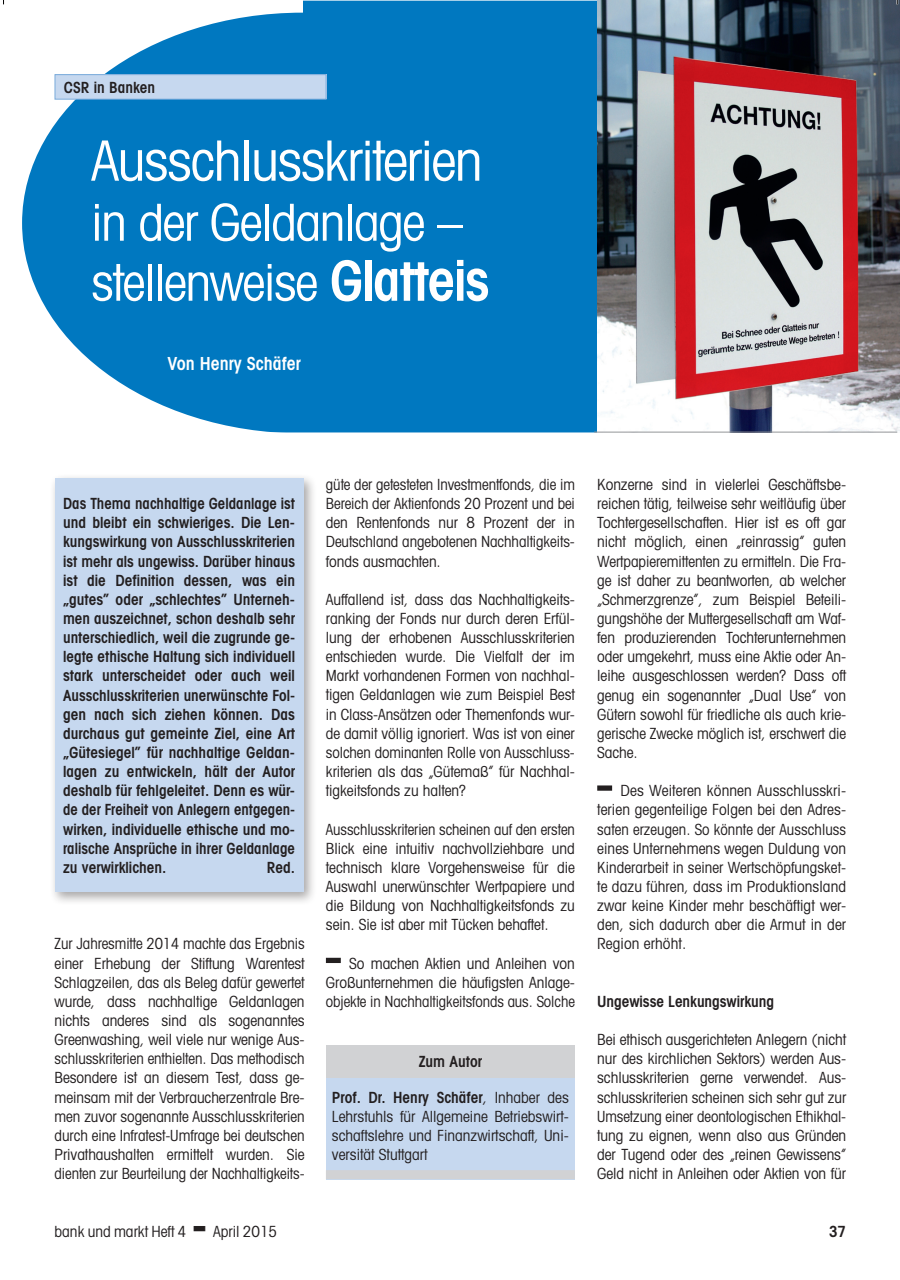
<style>
.page{position:relative;width:900px;height:1280px;background:#fff}
.page>*{position:absolute;margin:0;border:0;box-sizing:border-box;transform-origin:0 0}
.t1{font:condensed 55.5px "Avant Garde";letter-spacing:-.025em;color:#fff}
.t2{font:condensed 51px/60px "Avant Garde";letter-spacing:-.025em;color:#fff}
.t3{font:600 condensed 18px "Avant Garde";color:#fff}
.t4{font:condensed 15.3px/19.2px "Avant Garde";letter-spacing:-.005em;color:#231f20;text-align:justify}
.t5{font:600 condensed 15.3px/19.2px "Avant Garde";color:#231f20;text-align:justify}
.t6{font:condensed 15.3px/19.2px "Avant Garde";letter-spacing:-.005em;color:#231f20;text-align:justify;scale:.96 1}
.s1{font-weight:600;font-size:55.5px}
.s2{font-weight:600}
</style>
<div class="page">
<svg style="left:22px;top:13px;width:575px;height:419px;background:#1a85c6"></svg>
<div style="left:302px;top:1px;width:308px;height:12px;background:#0078c0"></div>
<div style="left:55px;top:75px;width:271px;height:24px;background:#c6d8ef"></div>
<div style="left:55px;top:74px;width:271px;height:25px;border:1px solid #7aabdb"></div>
<div style="left:49px;top:473px;width:268px;height:432px;background:#231f20;opacity:.4"></div>
<div style="left:55px;top:478px;width:248px;height:413px;background:#c6d8ef"></div>
<div style="left:326px;top:957px;width:14px;height:5px;background:#231f20"></div>
<div style="left:597px;top:785px;width:15px;height:5px;background:#231f20"></div>
<img style="left:597px;top:1px;width:302px;height:431px">
<div style="left:326px;top:1072px;width:248px;height:106px;background:#c6d8ef"></div>
<div style="left:326px;top:1045px;width:248px;height:32px;background:#d1d2d4"></div>
<div style="left:326px;top:1169px;width:248px;height:9px;background:#d1d2d4"></div>
<hr style="left:594px;top:432px;width:302px;height:1px;background:#939598">
<p class="t5" style="left:64px;top:78px;width:93px">CSR in Banken</p>
<h1 class="t1" style="left:91px;top:126px;width:393px">Ausschlusskriterien</h1>
<h2 class="t2" style="left:91px;top:191px;width:400px">in der Geldanlage – stellenweise <span class="s1">Glatteis</span></h2>
<p class="t3" style="left:167px;top:352px;width:135px">Von Henry Schäfer</p>
<p class="t5" style="left:63px;top:493px;width:233px">Das Thema nachhaltige Geldanlage ist und bleibt ein schwieriges. Die Len&shy;kungswirkung von Ausschlusskriterien ist mehr als ungewiss. Darüber hinaus ist die Definition dessen, was ein „gutes” oder „schlechtes” Unterneh&shy;men auszeichnet, schon deshalb sehr unterschiedlich, weil die zugrunde ge&shy;legte ethische Haltung sich individuell stark unterscheidet oder auch weil Ausschlusskriterien unerwünschte Fol&shy;gen nach sich ziehen können. Das durchaus gut gemeinte Ziel, eine Art „Gütesiegel” für nachhaltige Geldan&shy;lagen zu entwickeln, hält der Autor deshalb für fehlgeleitet. Denn es wür&shy;de der Freiheit von Anlegern entgegen&shy;wirken, individuelle ethische und mo&shy;ralische Ansprüche in ihrer Geldanlage zu verwirklichen.</p>
<p class="t5" style="left:267px;top:857px;width:30px">Red.</p>
<p class="t4" style="left:55px;top:933px;width:251px">Zur Jahresmitte 2014 machte das Ergebnis einer Erhebung der Stiftung Warentest Schlagzeilen, das als Beleg dafür gewertet wurde, dass nachhaltige Geldanlagen nichts anderes sind als sogenanntes Greenwashing, weil viele nur wenige Aus&shy;schlusskriterien enthielten. Das methodisch Besondere ist an diesem Test, dass ge&shy;meinsam mit der Verbraucherzentrale Bre&shy;men zuvor sogenannte Ausschlusskriterien durch eine Infratest-Umfrage bei deutschen Privathaushalten ermittelt wurden. Sie dienten zur Beurteilung der Nachhaltigkeits-</p>
<p class="t4" style="left:326px;top:474px;width:250px">güte der getesteten Investmentfonds, die im Bereich der Aktienfonds 20 Prozent und bei den Rentenfonds nur 8 Prozent der in Deutschland angebotenen Nachhaltigkeits&shy;fonds ausmachten.</p>
<p class="t4" style="left:326px;top:589px;width:250px">Auffallend ist, dass das Nachhaltigkeits&shy;ranking der Fonds nur durch deren Erfül&shy;lung der erhobenen Ausschlusskriterien entschieden wurde. Die Vielfalt der im Markt vorhandenen Formen von nachhal&shy;tigen Geldanlagen wie zum Beispiel Best in Class-Ansätzen oder Themenfonds wur&shy;de damit völlig ignoriert. Was ist von einer solchen dominanten Rolle von Ausschluss&shy;kriterien als das „Gütemaß” für Nachhal&shy;tigkeitsfonds zu halten?</p>
<p class="t6" style="left:326px;top:819px;width:261px">Ausschlusskriterien scheinen auf den ersten Blick eine intuitiv nachvollziehbare und technisch klare Vorgehensweise für die Auswahl unerwünschter Wertpapiere und die Bildung von Nachhaltigkeitsfonds zu sein. Sie ist aber mit Tücken behaftet.</p>
<p class="t4" style="left:326px;top:953px;width:250px;text-indent:23px">So machen Aktien und Anleihen von Großunternehmen die häufigsten Anlage&shy;objekte in Nachhaltigkeitsfonds aus. Solche</p>
<p class="t5" style="left:418px;top:1051px;width:65px">Zum Autor</p>
<p class="t4" style="left:332px;top:1086px;width:238px"><span class="s2">Prof. Dr. Henry Schäfer</span>, Inhaber des Lehrstuhls für Allgemeine Betriebswirt&shy;schaftslehre und Finanzwirtschaft, Uni&shy;versität Stuttgart</p>
<p class="t4" style="left:597px;top:474px;width:250px">Konzerne sind in vielerlei Geschäftsbe&shy;reichen tätig, teilweise sehr weitläufig über Tochtergesellschaften. Hier ist es oft gar nicht möglich, einen „reinrassig” guten Wertpapieremittenten zu ermitteln. Die Fra&shy;ge ist daher zu beantworten, ab welcher „Schmerzgrenze”, zum Beispiel Beteili&shy;gungshöhe der Muttergesellschaft am Waf&shy;fen produzierenden Tochterunternehmen oder umgekehrt, muss eine Aktie oder An&shy;leihe ausgeschlossen werden? Dass oft genug ein sogenannter „Dual Use” von Gütern sowohl für friedliche als auch krie&shy;gerische Zwecke möglich ist, erschwert die Sache.</p>
<p class="t4" style="left:597px;top:780px;width:250px;text-indent:23px">Des Weiteren können Ausschlusskri&shy;terien gegenteilige Folgen bei den Adres&shy;saten erzeugen. So könnte der Ausschluss eines Unternehmens wegen Duldung von Kinderarbeit in seiner Wertschöpfungsket&shy;te dazu führen, dass im Produktionsland zwar keine Kinder mehr beschäftigt wer&shy;den, sich dadurch aber die Armut in der Region erhöht.</p>
<p class="t5" style="left:597px;top:991px;width:178px">Ungewisse Lenkungswirkung</p>
<p class="t4" style="left:597px;top:1029px;width:250px">Bei ethisch ausgerichteten Anlegern (nicht nur des kirchlichen Sektors) werden Aus&shy;schlusskriterien gerne verwendet. Aus&shy;schlusskriterien scheinen sich sehr gut zur Umsetzung einer deontologischen Ethikhal&shy;tung zu eignen, wenn also aus Gründen der Tugend oder des „reinen Gewissens” Geld nicht in Anleihen oder Aktien von für</p>
<p class="t4" style="left:55px;top:1220px;width:133px">bank und markt Heft 4</p>
<p class="t4" style="left:213px;top:1220px;width:65px">April 2015</p>
<p class="t5" style="left:828px;top:1221px;width:19px">37</p>
</div>
